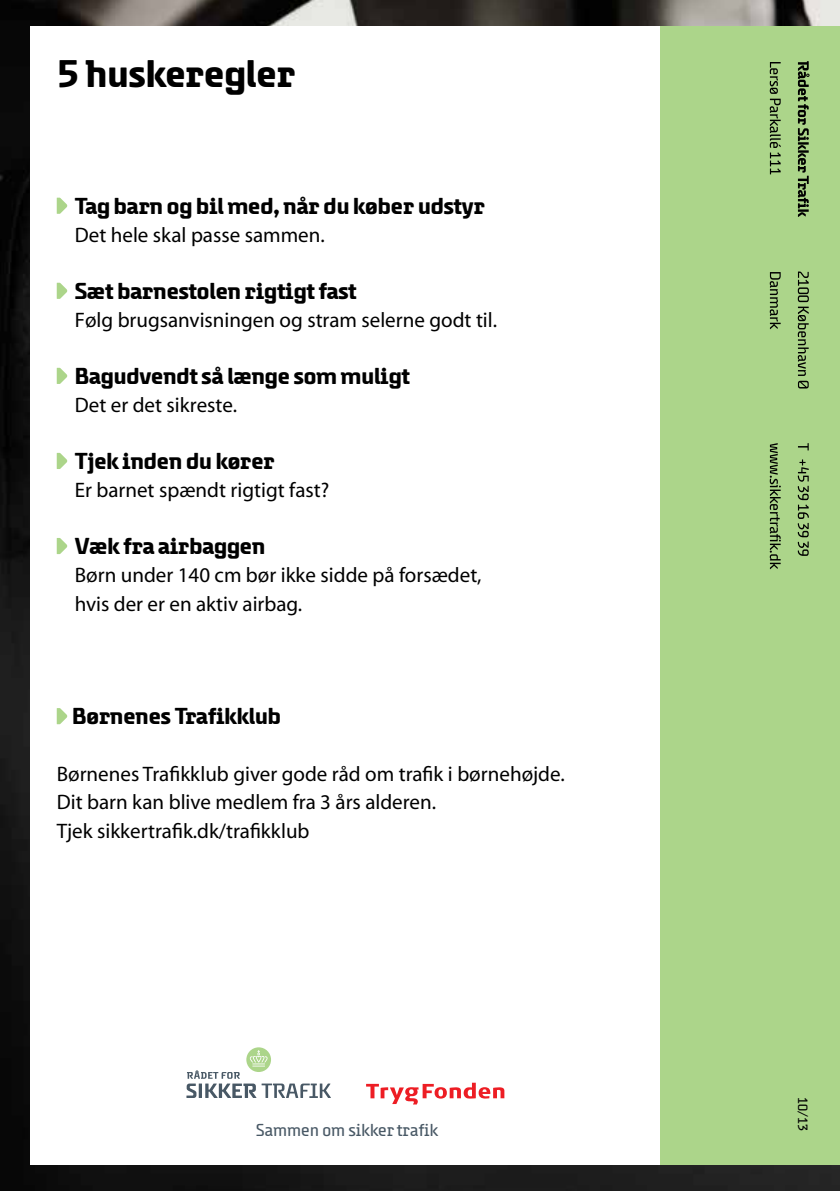
<style>
.page{position:relative;width:840px;height:1191px;background:#fff}
.page>*{position:absolute;margin:0;border:0;box-sizing:border-box;transform-origin:0 0}
.t1{font:700 40px "Safety";color:#000}
.t2{font:700 24px "Safety";color:#000}
.t3{font:21px/28.4px "Myriad";color:#000}
.t4{font:18px "Safety";letter-spacing:.02em;color:#485865}
.t5{font:14px "Safety";color:#000}
</style>
<div class="page">
<img style="left:0;top:0;width:839px;height:1191px">
<div style="left:30px;top:26px;width:630px;height:1138px;background:#fff"></div>
<div style="left:660px;top:26px;width:179px;height:1138px;background:#acd58a"></div>
<svg style="left:769px;top:443px;width:11px;height:126px"></svg>
<svg style="left:797px;top:443px;width:11px;height:113px"></svg>
<svg style="left:769px;top:272px;width:11px;height:57px"></svg>
<svg style="left:797px;top:271px;width:11px;height:117px"></svg>
<svg style="left:769px;top:62px;width:11px;height:112px"></svg>
<svg style="left:797px;top:61px;width:12px;height:156px"></svg>
<svg style="left:57px;top:198px;width:10px;height:16px"></svg>
<svg style="left:57px;top:283px;width:10px;height:16px"></svg>
<svg style="left:57px;top:368px;width:10px;height:16px"></svg>
<svg style="left:57px;top:453px;width:10px;height:16px"></svg>
<svg style="left:57px;top:538px;width:10px;height:16px"></svg>
<svg style="left:57px;top:708px;width:10px;height:16px"></svg>
<svg style="left:366px;top:1082px;width:138px;height:22px"></svg>
<svg style="left:246px;top:1047px;width:25px;height:25px"></svg>
<svg style="left:186px;top:1050px;width:145px;height:48px"></svg>
<h1 class="t1" style="left:57px;top:52px;width:240px">5 huskeregler</h1>
<p class="t2" style="left:75px;top:193px;width:411px">Tag barn og bil med, når du køber udstyr</p>
<p class="t3" style="left:75px;top:222px;width:251px">Det hele skal passe sammen.</p>
<p class="t2" style="left:75px;top:278px;width:283px">Sæt barnestolen rigtigt fast</p>
<p class="t3" style="left:75px;top:307px;width:423px">Følg brugsanvisningen og stram selerne godt til.</p>
<p class="t2" style="left:75px;top:363px;width:336px">Bagudvendt så længe som muligt</p>
<p class="t3" style="left:75px;top:392px;width:164px">Det er det sikreste.</p>
<p class="t2" style="left:75px;top:448px;width:201px">Tjek inden du kører</p>
<p class="t3" style="left:75px;top:477px;width:256px">Er barnet spændt rigtigt fast?</p>
<p class="t2" style="left:75px;top:533px;width:192px">Væk fra airbaggen</p>
<p class="t3" style="left:75px;top:562px;width:408px">Børn under 140 cm bør ikke sidde på forsædet, hvis der er en aktiv airbag.</p>
<p class="t2" style="left:72px;top:703px;width:210px">Børnenes Trafikklub</p>
<p class="t3" style="left:57px;top:760px;width:509px">Børnenes Trafikklub giver gode råd om trafik i børnehøjde.<br>Dit barn kan blive medlem fra 3 års alderen.<br>Tjek sikkertrafik.dk/trafikklub</p>
<p class="t4" style="left:256px;top:1120px;width:183px">Sammen om sikker trafik</p>
<p class="t5" style="left:810px;top:1097px;width:35px;rotate:90deg">10/13</p>
</div>
